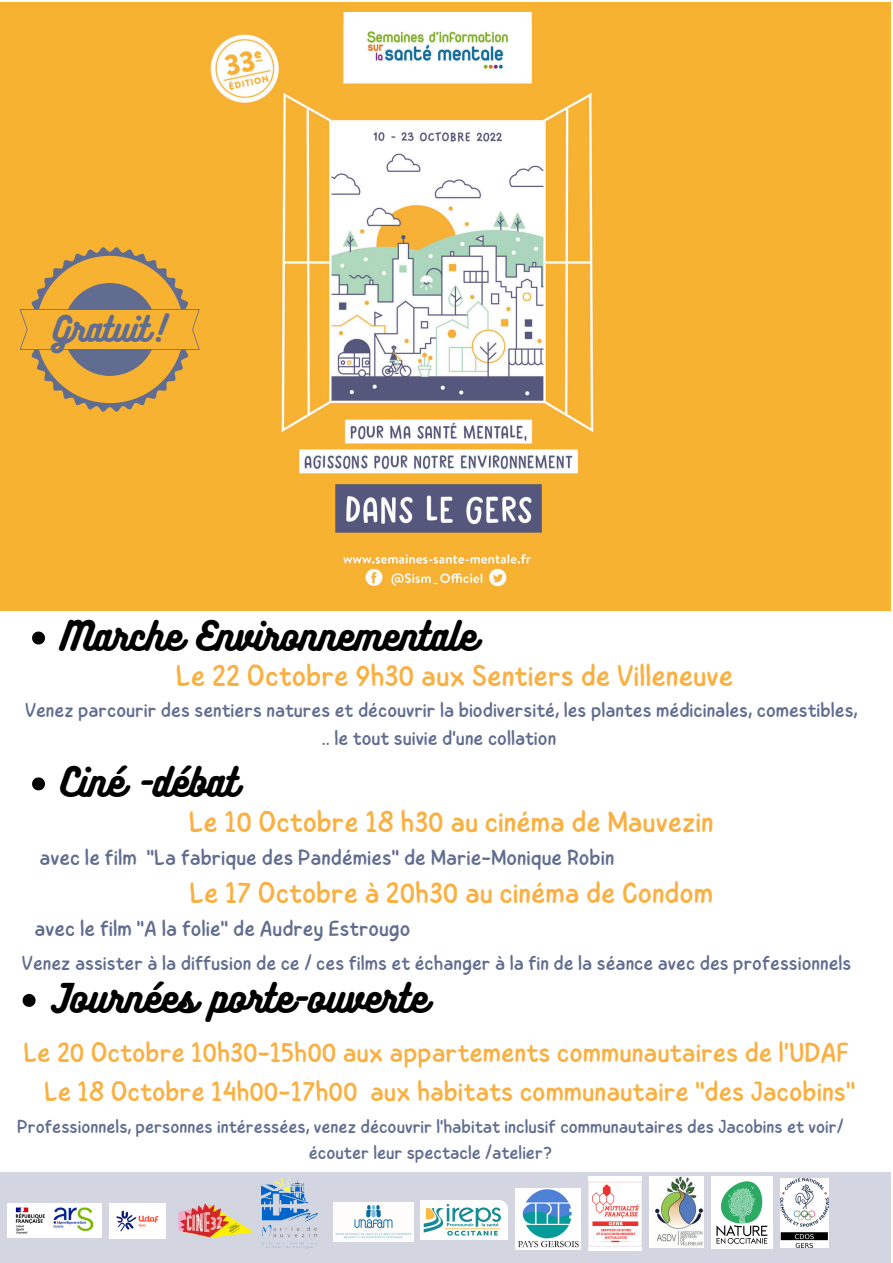
<style>
.page{position:relative;width:893px;height:1263px;background:#fff}
.page>*{position:absolute;margin:0;border:0;box-sizing:border-box;transform-origin:0 0}
.t1{font:36px "Bukhari Script";color:#000}
.t2{font:31.5px "Bukhari Script";color:#616d90}
.t3{font:30px "Childos Arabic";color:#fab041}
.t4{font:29.47px "Childos Arabic";color:#fab041}
.t5{font:27.75px "Childos Arabic";color:#fab041}
.t6{font:21.98px "Childos Arabic";color:#616d90}
.t7{font:20.25px/28.1px "Childos Arabic";color:#616d90;text-align:center}
.t8{font:18.75px/25.9px "Childos Arabic";color:#616d90;text-align:center}
</style>
<div class="page">
<div style="left:0;top:1172px;width:890px;height:91px;background:#d3d6e0"></div>
<img style="left:421px;top:1200px;width:86px;height:40px">
<img style="left:334px;top:1202px;width:79px;height:39px">
<img style="left:7px;top:1203px;width:95px;height:34px">
<img style="left:515px;top:1189px;width:65px;height:60px">
<img style="left:178px;top:1203px;width:76px;height:34px">
<img style="left:649px;top:1177px;width:55px;height:70px">
<img style="left:588px;top:1177px;width:53px;height:73px">
<img style="left:110px;top:1203px;width:56px;height:36px">
<div style="left:0;top:2px;width:890px;height:609px;background:#f7b231"></div>
<img style="left:210px;top:12px;width:384px;height:575px">
<svg style="left:20px;top:247px;width:180px;height:165px"></svg>
<img style="left:262px;top:1177px;width:55px;height:72px">
<img style="left:711px;top:1177px;width:61px;height:72px">
<img style="left:780px;top:1178px;width:48px;height:69px">
<svg style="left:32px;top:631px;width:13px;height:13px"></svg>
<svg style="left:32px;top:777px;width:13px;height:13px"></svg>
<svg style="left:23px;top:994px;width:13px;height:13px"></svg>
<h2 class="t2" style="left:53px;top:308px;width:115px">Gratuit!</h2>
<h1 class="t1" style="left:61px;top:612px;width:417px">Marche Environnementale</h1>
<h3 class="t3" style="left:176px;top:655px;width:559px">Le 22 Octobre 9h30 aux Sentiers de Villeneuve</h3>
<p class="t7" style="left:25px;top:696px;width:834px">Venez parcourir des sentiers natures et découvrir la biodiversité, les plantes médicinales, comestibles, .. le tout suivie d'une collation</p>
<h1 class="t1" style="left:61px;top:758px;width:178px">Ciné -débat</h1>
<h3 class="t4" style="left:189px;top:801px;width:526px">Le 10 Octobre 18 h30 au cinéma de Mauvezin</h3>
<p class="t6" style="left:39px;top:842px;width:576px">avec le film "La fabrique des Pandémies" de Marie-Monique Robin</p>
<h3 class="t4" style="left:189px;top:872px;width:525px">Le 17 Octobre à 20h30 au cinéma de Condom</h3>
<p class="t6" style="left:35px;top:913px;width:377px">avec le film "A la folie" de Audrey Estrougo</p>
<p class="t7" style="left:22px;top:949px;width:831px">Venez assister à la diffusion de ce / ces films et échanger à la fin de la séance avec des professionnels</p>
<h1 class="t1" style="left:52px;top:974px;width:377px">Journées porte-ouverte</h1>
<h3 class="t5" style="left:23px;top:1033px;width:827px">Le 20 Octobre 10h30-15h00 aux appartements communautaires de l'UDAF</h3>
<h3 class="t5" style="left:44px;top:1072px;width:813px">Le 18 Octobre 14h00-17h00 aux habitats communautaire "des Jacobins"</h3>
<p class="t8" style="left:17px;top:1114px;width:828px">Professionnels, personnes intéressées, venez découvrir l'habitat inclusif communautaires des Jacobins et voir/ écouter leur spectacle /atelier?</p>
</div>
